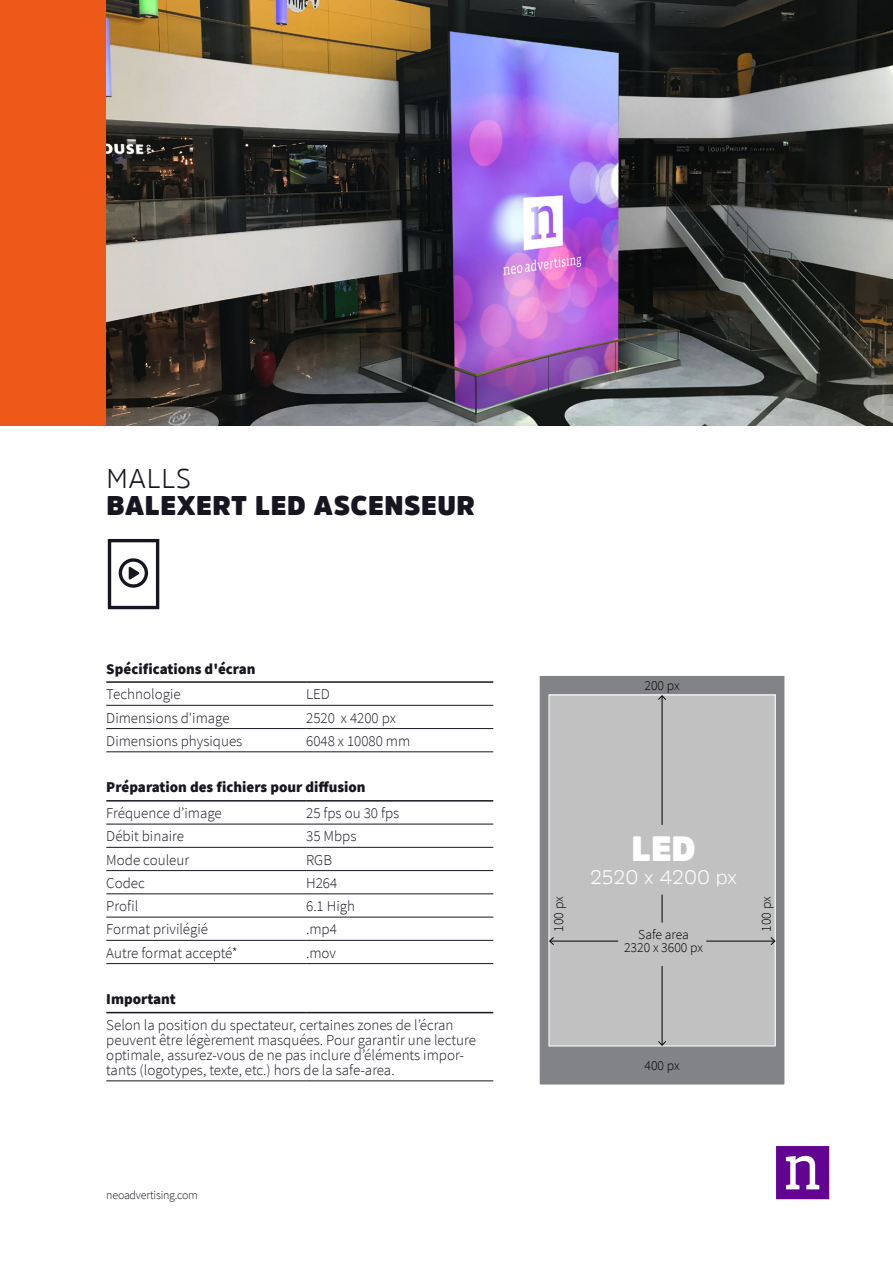
<style>
.page{position:relative;width:893px;height:1263px;background:#fff}
.page>*{position:absolute;margin:0;border:0;box-sizing:border-box;transform-origin:0 0}
.t1{font:900 35.1px "Amsi Pro";color:#fff}
.Installation{font:900 27px "Amsi Pro";letter-spacing:.02em;color:#171620}
.t2{font:300 27px "Amsi Pro";letter-spacing:.02em;color:#171620}
.t3{font:300 19.5px "Amsi Pro";color:#fff}
.Datas{font:300 15px/15px "Source Sans Pro";color:#171620}
.Datas_header{font:900 15px "Source Sans Pro";color:#171620}
.t4{font:300 13.65px/13.6px "Source Sans Pro";color:#000;text-align:center}
.t5{font:300 12px "Source Sans Pro";letter-spacing:-.02em;color:#171620}
</style>
<div class="page">
<svg style="left:776px;top:1146px;width:53px;height:53px"></svg>
<div style="left:0;top:0;width:106px;height:425px;background:#ee5919"></div>
<div style="left:108px;top:539px;width:51px;height:70px;border:3px solid #171620"></div>
<svg style="left:129px;top:566px;width:11px;height:14px"></svg>
<div style="left:119px;top:558px;width:29px;height:30px;border:3px solid #171620;border-radius:50%"></div>
<img style="left:106px;top:0;width:787px;height:425px">
<div style="left:539px;top:675px;width:246px;height:410px;background:#818386"></div>
<div style="left:539px;top:675px;width:246px;height:410px;border:1px solid #fff"></div>
<div style="left:549px;top:695px;width:226px;height:351px;background:#c1c1c1"></div>
<div style="left:549px;top:695px;width:226px;height:351px;border:1px solid #fff"></div>
<hr style="left:706px;top:940px;width:68px;height:1px;background:#000">
<svg style="left:770px;top:937px;width:5px;height:8px"></svg>
<hr style="left:662px;top:966px;width:1px;height:79px;background:#000">
<svg style="left:658px;top:1041px;width:8px;height:5px"></svg>
<hr style="left:662px;top:696px;width:1px;height:129px;background:#000">
<svg style="left:658px;top:695px;width:8px;height:5px"></svg>
<hr style="left:550px;top:940px;width:68px;height:1px;background:#000">
<svg style="left:549px;top:937px;width:5px;height:8px"></svg>
<svg style="left:662px;top:894px;width:1px;height:28px"></svg>
<hr style="left:106px;top:705px;width:200px;height:1px;background:#171620">
<hr style="left:306px;top:705px;width:187px;height:1px;background:#171620">
<hr style="left:106px;top:728px;width:200px;height:1px;background:#171620">
<hr style="left:306px;top:728px;width:187px;height:1px;background:#171620">
<hr style="left:106px;top:751px;width:200px;height:1px;background:#171620">
<hr style="left:306px;top:751px;width:187px;height:1px;background:#171620">
<hr style="left:106px;top:824px;width:200px;height:1px;background:#171620">
<hr style="left:306px;top:824px;width:187px;height:1px;background:#171620">
<hr style="left:106px;top:847px;width:200px;height:1px;background:#171620">
<hr style="left:306px;top:847px;width:187px;height:1px;background:#171620">
<hr style="left:106px;top:870px;width:200px;height:1px;background:#171620">
<hr style="left:306px;top:870px;width:187px;height:1px;background:#171620">
<hr style="left:106px;top:893px;width:200px;height:1px;background:#171620">
<hr style="left:306px;top:893px;width:187px;height:1px;background:#171620">
<hr style="left:106px;top:917px;width:200px;height:1px;background:#171620">
<hr style="left:306px;top:917px;width:187px;height:1px;background:#171620">
<hr style="left:106px;top:940px;width:200px;height:1px;background:#171620">
<hr style="left:306px;top:940px;width:187px;height:1px;background:#171620">
<hr style="left:106px;top:963px;width:200px;height:1px;background:#171620">
<hr style="left:306px;top:963px;width:187px;height:1px;background:#171620">
<hr style="left:106px;top:1080px;width:200px;height:1px;background:#171620">
<hr style="left:306px;top:1080px;width:187px;height:1px;background:#171620">
<hr style="left:106px;top:800px;width:200px;height:1px;background:#171620">
<hr style="left:306px;top:800px;width:187px;height:1px;background:#171620">
<hr style="left:106px;top:1012px;width:200px;height:1px;background:#171620">
<hr style="left:306px;top:1012px;width:187px;height:1px;background:#171620">
<hr style="left:106px;top:681px;width:200px;height:2px;background:#171620">
<hr style="left:306px;top:681px;width:187px;height:2px;background:#171620">
<h2 class="t2" style="left:106px;top:460px;width:86px">MALLS</h2>
<p class="Installation" style="left:106px;top:487px;width:370px">BALEXERT LED ASCENSEUR</p>
<p class="Datas_header" style="left:106px;top:658px;width:151px">Spécifications d'écran</p>
<p class="Datas" style="left:106px;top:687px;width:76px">Technologie</p>
<p class="Datas" style="left:306px;top:687px;width:25px">LED</p>
<p class="Datas" style="left:106px;top:710px;width:125px">Dimensions d'image</p>
<p class="Datas" style="left:306px;top:710px;width:91px">2520 x 4200 px</p>
<p class="Datas" style="left:106px;top:733px;width:138px">Dimensions physiques</p>
<p class="Datas" style="left:306px;top:733px;width:106px">6048 x 10080 mm</p>
<p class="Datas_header" style="left:106px;top:777px;width:261px">Préparation des fichiers pour diffusion</p>
<p class="Datas" style="left:106px;top:806px;width:117px">Fréquence d’image</p>
<p class="Datas" style="left:306px;top:806px;width:95px">25 fps ou 30 fps</p>
<p class="Datas" style="left:106px;top:829px;width:79px">Débit binaire</p>
<p class="Datas" style="left:306px;top:829px;width:52px">35 Mbps</p>
<p class="Datas" style="left:106px;top:852px;width:84px">Mode couleur</p>
<p class="Datas" style="left:306px;top:852px;width:27px">RGB</p>
<p class="Datas" style="left:106px;top:875px;width:40px">Codec</p>
<p class="Datas" style="left:306px;top:875px;width:33px">H264</p>
<p class="Datas" style="left:106px;top:899px;width:34px">Profil</p>
<p class="Datas" style="left:306px;top:899px;width:50px">6.1 High</p>
<p class="Datas" style="left:106px;top:922px;width:103px">Format privilégié</p>
<p class="Datas" style="left:306px;top:922px;width:32px">.mp4</p>
<p class="Datas" style="left:106px;top:945px;width:133px">Autre format accepté*</p>
<p class="Datas" style="left:306px;top:945px;width:31px">.mov</p>
<p class="Datas_header" style="left:106px;top:989px;width:71px">Important</p>
<p class="Datas" style="left:106px;top:1017px;width:371px">Selon la position du spectateur, certaines zones de l’écran peuvent être légèrement masquées. Pour garantir une lecture optimale, assurez-vous de ne pas inclure d’éléments impor&shy;tants (logotypes, texte, etc.) hors de la safe-area.</p>
<p class="t5" style="left:106px;top:1188px;width:93px">neoadvertising.com</p>
<p class="t4" style="left:644px;top:679px;width:37px">200 px</p>
<h1 class="t1" style="left:631px;top:824px;width:66px">LED</h1>
<h3 class="t3" style="left:590px;top:864px;width:148px">2520 x 4200 px</h3>
<p class="t4" style="left:552px;top:931px;width:37px;rotate:-90deg">100 px</p>
<p class="t4" style="left:760px;top:931px;width:37px;rotate:-90deg">100 px</p>
<p class="t4" style="left:624px;top:927px;width:80px">Safe area<br>2320 x 3600 px</p>
<p class="t4" style="left:644px;top:1059px;width:37px">400 px</p>
</div>
